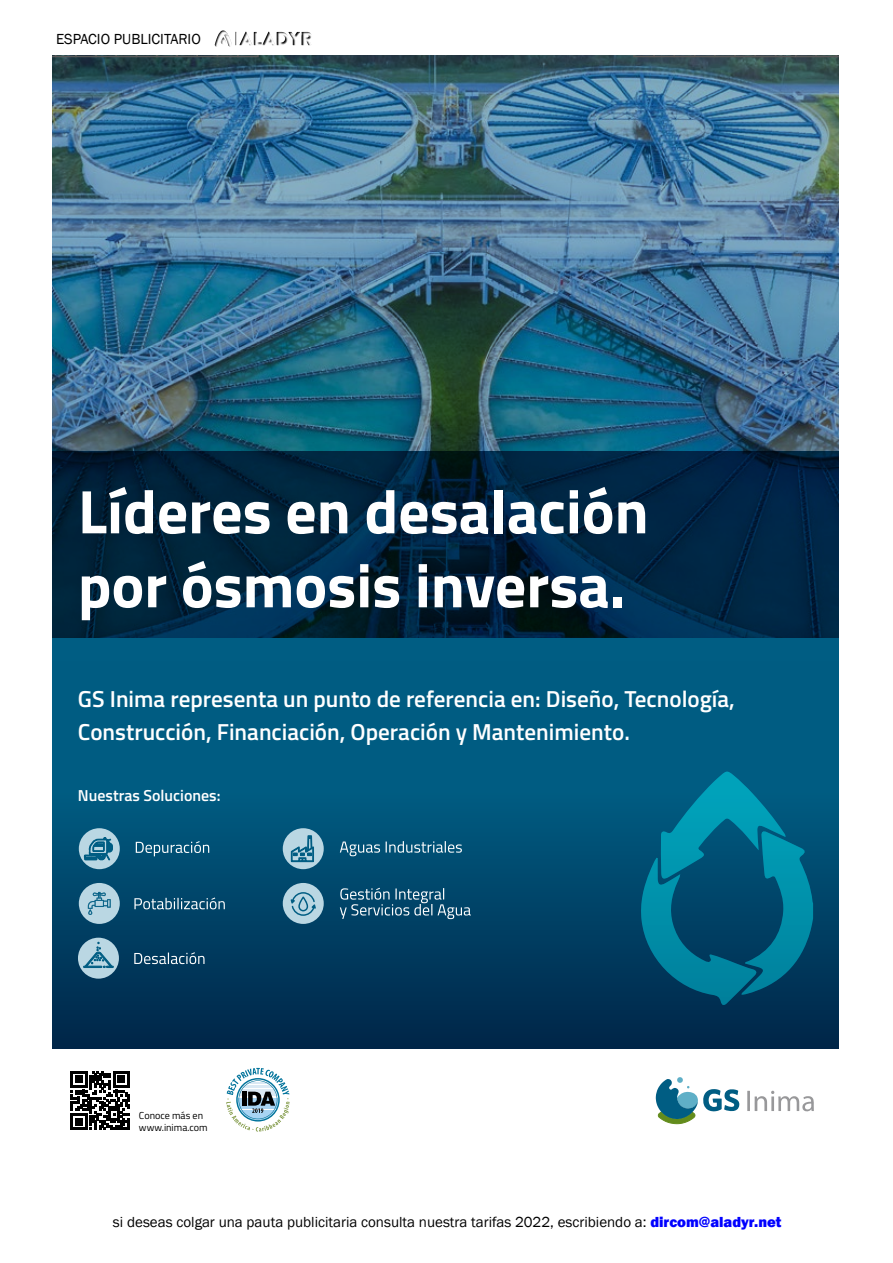
<style>
.page{position:relative;width:893px;height:1263px;background:#fff}
.page>*{position:absolute;margin:0;border:0;box-sizing:border-box;transform-origin:0 0}
.t1{font:700 61.65px/73.9px "Titillium Web";color:#fff}
.t2{font:600 23.1px/33.3px "Titillium Web";color:#fff}
.t3{font:600 15.9px "Titillium Web";color:#fff}
.t4{font:15px "Franklin Gothic";color:#000}
.t5{font:10.05px/11.4px "Titillium Web";color:#000}
.s1{font-weight:800;color:#00f}
</style>
<div class="page">
<svg style="left:214px;top:30px;width:98px;height:17px"></svg>
<img style="left:53px;top:56px;width:786px;height:395px">
<svg style="left:226px;top:1068px;width:64px;height:63px"></svg>
<svg style="left:71px;top:1071px;width:59px;height:59px"></svg>
<svg style="left:747px;top:1091px;width:67px;height:21px"></svg>
<svg style="left:656px;top:1077px;width:83px;height:47px"></svg>
<svg style="left:53px;top:451px;width:786px;height:210px;background:#002a46"></svg>
<div style="left:53px;top:661px;width:786px;height:387px;background:linear-gradient(to bottom,#00688f,#002c4f)"></div>
<svg style="left:640px;top:770px;width:173px;height:236px;background:#006484"></svg>
<svg style="left:136px;top:841px;width:73px;height:15px"></svg>
<div style="left:79px;top:828px;width:41px;height:41px;background:#bad7e3;border-radius:50%"></div>
<svg style="left:340px;top:888px;width:131px;height:31px;background:#2c6482"></svg>
<div style="left:283px;top:883px;width:41px;height:41px;background:#bad7e3;border-radius:50%"></div>
<svg style="left:290px;top:892px;width:26px;height:24px"></svg>
<svg style="left:134px;top:897px;width:91px;height:12px"></svg>
<div style="left:79px;top:883px;width:41px;height:41px;background:#bad7e3;border-radius:50%"></div>
<svg style="left:88px;top:892px;width:23px;height:23px"></svg>
<svg style="left:340px;top:841px;width:122px;height:15px;background:#347391"></svg>
<div style="left:283px;top:828px;width:41px;height:41px;background:#bad7e3;border-radius:50%"></div>
<svg style="left:291px;top:835px;width:23px;height:27px"></svg>
<svg style="left:134px;top:952px;width:71px;height:12px"></svg>
<div style="left:78px;top:938px;width:41px;height:41px;background:#bad7e3;border-radius:50%"></div>
<svg style="left:83px;top:942px;width:31px;height:26px"></svg>
<svg style="left:84px;top:837px;width:29px;height:23px"></svg>
<svg style="left:53px;top:56px;width:206px;height:1px"></svg>
<svg style="left:633px;top:56px;width:206px;height:1px"></svg>
<p class="t4" style="left:56px;top:29px;width:146px">ESPACIO PUBLICITARIO</p>
<h1 class="t1" style="left:78px;top:472px;width:572px">Líderes en desalación por ósmosis inversa.</h1>
<h2 class="t2" style="left:78px;top:681px;width:658px">GS Inima representa un punto de referencia en: Diseño, Tecnología,<br>Construcción, Financiación, Operación y Mantenimiento.</h2>
<p class="t3" style="left:78px;top:784px;width:144px">Nuestras Soluciones:</p>
<p class="t5" style="left:139px;top:1109px;width:70px">Conoce más en www.inima.com</p>
<p class="t4" style="left:113px;top:1213px;width:670px">si deseas colgar una pauta publicitaria consulta nuestra tarifas 2022, escribiendo a: <span class="s1">dircom@aladyr.net</span></p>
</div>
